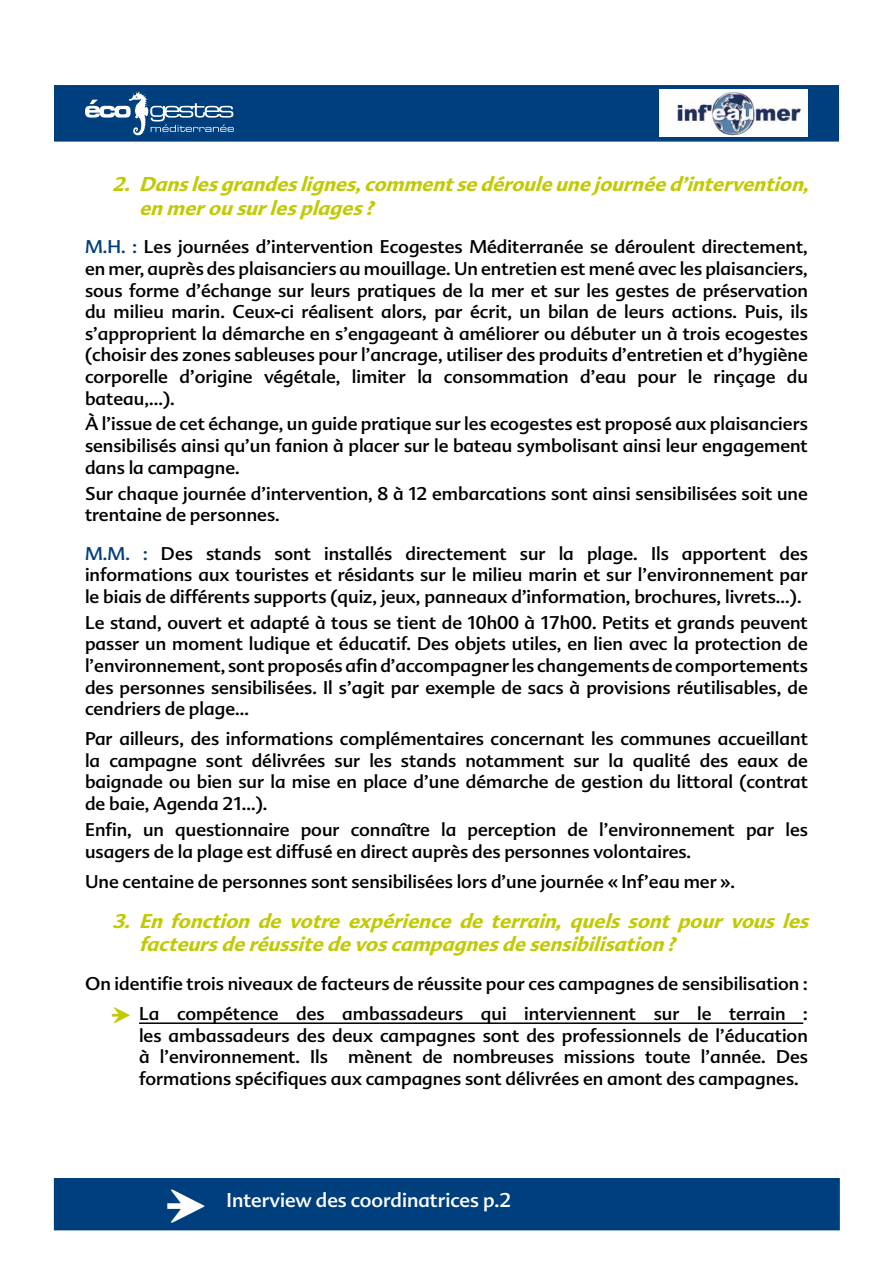
<style>
.page{position:relative;width:893px;height:1263px;background:#fff}
.page>*{position:absolute;margin:0;border:0;box-sizing:border-box;transform-origin:0 0}
.t1{font:37.5px "European Pi Three";color:#fff}
.t2{font:italic 700 19.5px/23.4px "Advert";color:#c1ca00}
.t3{font:19.5px "Advert";color:#fff}
.t4{font:18px/21.6px "Advert";color:#000;text-align:justify}
.s1{color:#003f7d}
.s2{font-family:"European Pi Three";color:#c1ca00}
</style>
<div class="page">
<div style="left:54px;top:85px;width:785px;height:57px;background:#003f7d;border:2px solid #003f7d"></div>
<div style="left:54px;top:1178px;width:786px;height:52px;background:#003f7d"></div>
<svg style="left:85px;top:91px;width:149px;height:44px"></svg>
<img style="left:659px;top:90px;width:149px;height:47px">
<hr style="left:139px;top:1022px;width:664px;height:2px;background:#000">
<p class="t2" style="left:139px;top:173px;width:677px;text-indent:-27px">2. Dans les grandes lignes, comment se déroule une journée d’intervention, en mer ou sur les plages ?</p>
<p class="t4" style="left:85px;top:236px;width:724px"><span class="s1">M.H. :</span> Les journées d’intervention Ecogestes Méditerranée se déroulent directement, en mer, auprès des plaisanciers au mouillage. Un entretien est mené avec les plaisanciers, sous forme d’échange sur leurs pratiques de la mer et sur les gestes de préservation du milieu marin. Ceux-ci réalisent alors, par écrit, un bilan de leurs actions. Puis, ils s’approprient la démarche en s’engageant à améliorer ou débuter un à trois ecogestes (choisir des zones sableuses pour l’ancrage, utiliser des produits d’entretien et d’hygiène corporelle d’origine végétale, limiter la consommation d’eau pour le rinçage du bateau,…).</p>
<p class="t4" style="left:85px;top:413px;width:724px">À l’issue de cet échange, un guide pratique sur les ecogestes est proposé aux plaisanciers sensibilisés ainsi qu’un fanion à placer sur le bateau symbolisant ainsi leur engagement dans la campagne.</p>
<p class="t4" style="left:85px;top:482px;width:724px">Sur chaque journée d’intervention, 8 à 12 embarcations sont ainsi sensibilisées soit une trentaine de personnes.</p>
<p class="t4" style="left:85px;top:543px;width:724px"><span class="s1">M.M. :</span> Des stands sont installés directement sur la plage. Ils apportent des informations aux touristes et résidants sur le milieu marin et sur l’environnement par le biais de différents supports (quiz, jeux, panneaux d’information, brochures, livrets…).</p>
<p class="t4" style="left:85px;top:612px;width:724px">Le stand, ouvert et adapté à tous se tient de 10h00 à 17h00. Petits et grands peuvent passer un moment ludique et éducatif. Des objets utiles, en lien avec la protection de l’environnement, sont proposés afin d’accompagner les changements de comportements des personnes sensibilisées. Il s’agit par exemple de sacs à provisions réutilisables, de cendriers de plage...</p>
<p class="t4" style="left:85px;top:728px;width:724px">Par ailleurs, des informations complémentaires concernant les communes accueillant la campagne sont délivrées sur les stands notamment sur la qualité des eaux de baignade ou bien sur la mise en place d’une démarche de gestion du littoral (contrat de baie, Agenda 21…).</p>
<p class="t4" style="left:85px;top:819px;width:724px">Enfin, un questionnaire pour connaître la perception de l’environnement par les usagers de la plage est diffusé en direct auprès des personnes volontaires.</p>
<p class="t4" style="left:85px;top:870px;width:652px">Une centaine de personnes sont sensibilisées lors d’une journée « Inf’eau mer ».</p>
<p class="t2" style="left:139px;top:909px;width:677px;text-indent:-27px">3. En fonction de votre expérience de terrain, quels sont pour vous les facteurs de réussite de vos campagnes de sensibilisation ?</p>
<p class="t4" style="left:85px;top:969px;width:724px;line-height:30.2px;text-align:right">On identifie trois niveaux de facteurs de réussite pour ces campagnes de sensibilisation :<br><span class="s2">5</span> La compétence des ambassadeurs qui interviennent sur le terrain :</p>
<p class="t4" style="left:139px;top:1025px;width:670px">les ambassadeurs des deux campagnes sont des professionnels de l’éducation à l’environnement. Ils mènent de nombreuses missions toute l’année. Des formations spécifiques aux campagnes sont délivrées en amont des campagnes.</p>
<h1 class="t1" style="left:168px;top:1178px;width:39px">5</h1>
<p class="t3" style="left:227px;top:1188px;width:286px">Interview des coordinatrices p.2</p>
</div>
